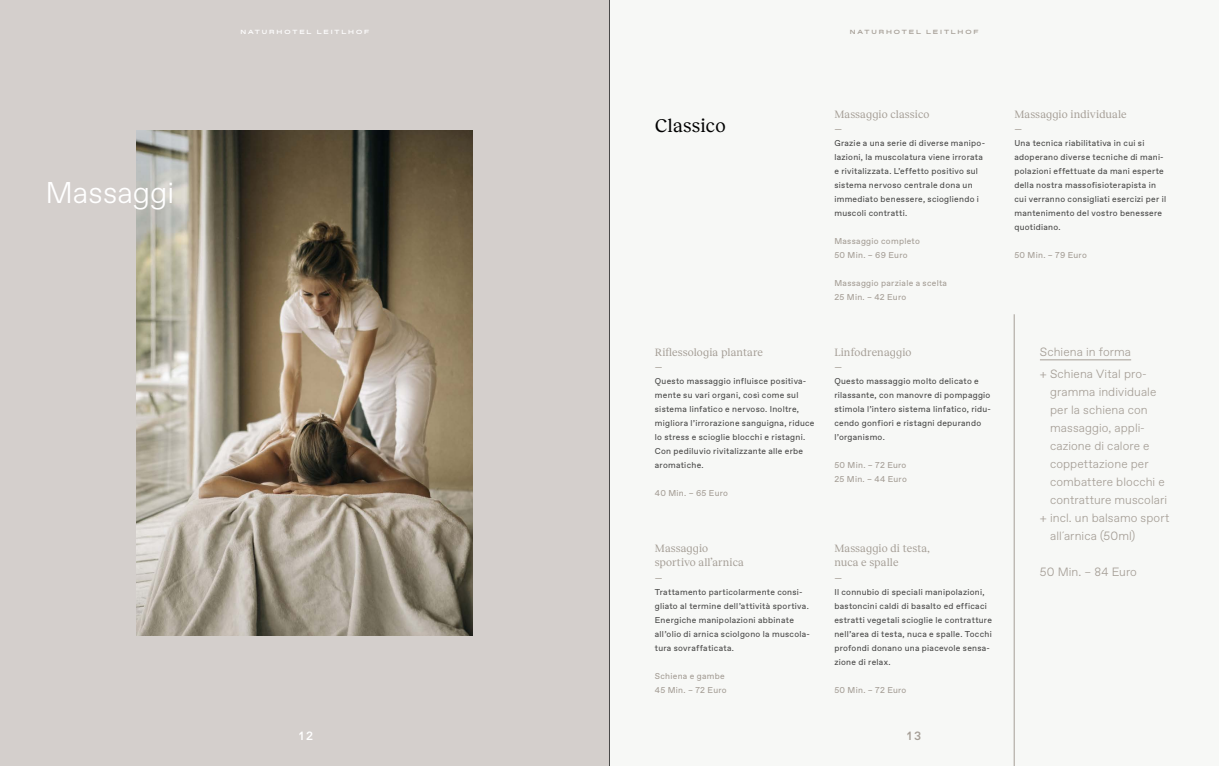
<style>
.page{position:relative;width:1219px;height:766px;background:#fff}
.page>*{position:absolute;margin:0;border:0;box-sizing:border-box;transform-origin:0 0}
.t1{font:300 30px "Favorit";color:#fff}
.t2{font:19px "Reckless";letter-spacing:.01em;color:#000}
.t3{font:300 12px/22px "Favorit";letter-spacing:.005em;color:#a59e96}
.t4{font:500 12px "Favorit";color:#a59e96}
.t5{font:500 12px "Favorit";color:#fff}
.t6{font:11px/14px "Reckless";letter-spacing:.01em;color:#a59e96}
.t7{font:8.5px/14px "Favorit";letter-spacing:.035em;color:#4a4a49}
.t8{font:8.5px/14px "Favorit";letter-spacing:.03em;color:#a59e96}
.t9{font:700 expanded 6px "Favorit";letter-spacing:.315em;color:#a59e96}
.t10{font:700 expanded 6px "Favorit";letter-spacing:.315em;color:#fff}
</style>
<div class="page">
<div style="left:0;top:0;width:1219px;height:765px;background:#f7f8f6"></div>
<div style="left:0;top:0;width:609px;height:765px;background:#d4cfcc"></div>
<img style="left:137px;top:131px;width:336px;height:504px">
<hr style="left:1014px;top:314px;width:1px;height:451px;background:#a59e96">
<hr style="left:1040px;top:359px;width:91px;height:1px;background:#a59e96">
<hr style="left:609px;top:0;width:1px;height:765px;background:#4a4a49">
<h1 class="t1" style="left:45px;top:173px;width:130px">Massaggi</h1>
<p class="t10" style="left:240px;top:28px;width:130px">NATURHOTEL LEITLHOF</p>
<h3 class="t5" style="left:299px;top:727px;width:16px">12</h3>
<p class="t9" style="left:850px;top:28px;width:130px">NATURHOTEL LEITLHOF</p>
<h2 class="t2" style="left:655px;top:112px;width:72px">Classico</h2>
<p class="t6" style="left:655px;top:345px;width:110px">Riflessologia plantare</p>
<p class="t8" style="left:655px;top:360px;width:9px">—</p>
<p class="t7" style="left:655px;top:374px;width:161px">Questo massaggio influisce positiva&shy;mente su vari organi, così come sul sistema linfatico e nervoso. Inoltre, migliora l’irrorazione sanguigna, riduce lo stress e scioglie blocchi e ristagni.<br>Con pediluvio rivitalizzante alle erbe aromatiche.</p>
<p class="t8" style="left:655px;top:486px;width:75px">40 Min. – 65 Euro</p>
<p class="t6" style="left:655px;top:541px;width:91px">Massaggio sportivo all’arnica</p>
<p class="t7" style="left:655px;top:584px;width:157px">Trattamento particolarmente consi&shy;gliato al termine dell’attività sportiva.<br>Energiche manipolazioni abbinate all’olio di arnica sciolgono la muscola&shy;tura sovraffaticata.</p>
<p class="t8" style="left:655px;top:668px;width:73px">Schiena e gambe<br>45 Min. – 72 Euro</p>
<p class="t6" style="left:834px;top:107px;width:97px">Massaggio classico</p>
<p class="t8" style="left:834px;top:122px;width:9px">—</p>
<p class="t7" style="left:834px;top:136px;width:152px">Grazie a una serie di diverse manipo&shy;lazioni, la muscolatura viene irrorata e rivitalizzata. L’effetto positivo sul sistema nervoso centrale dona un immediato benessere, sciogliendo i muscoli contratti.</p>
<p class="t8" style="left:834px;top:234px;width:87px">Massaggio completo<br>50 Min. – 69 Euro</p>
<p class="t8" style="left:834px;top:276px;width:114px">Massaggio parziale a scelta<br>25 Min. – 42 Euro</p>
<p class="t6" style="left:834px;top:345px;width:79px">Linfodrenaggio</p>
<p class="t8" style="left:834px;top:360px;width:9px">—</p>
<p class="t7" style="left:834px;top:374px;width:158px">Questo massaggio molto delicato e rilassante, con manovre di pompaggio stimola l’intero sistema linfatico, ridu&shy;cendo gonfiori e ristagni depurando l’organismo.</p>
<p class="t8" style="left:834px;top:458px;width:74px">50 Min. – 72 Euro<br>25 Min. – 44 Euro</p>
<p class="t6" style="left:834px;top:541px;width:97px">Massaggio di testa, nuca e spalle</p>
<p class="t7" style="left:834px;top:584px;width:159px">Il connubio di speciali manipolazioni, bastoncini caldi di basalto ed efficaci estratti vegetali scioglie le contratture nell’area di testa, nuca e spalle. Tocchi profondi donano una piacevole sensa&shy;zione di relax.</p>
<p class="t8" style="left:834px;top:682px;width:74px">50 Min. – 72 Euro</p>
<h3 class="t4" style="left:907px;top:727px;width:16px">13</h3>
<p class="t6" style="left:1014px;top:107px;width:114px">Massaggio individuale</p>
<p class="t8" style="left:1014px;top:122px;width:9px">—</p>
<p class="t7" style="left:1014px;top:136px;width:153px">Una tecnica riabilitativa in cui si adoperano diverse tecniche di mani&shy;polazioni effettuate da mani esperte della nostra massofisioterapista in cui verranno consigliati esercizi per il mantenimento del vostro benessere quotidiano.</p>
<p class="t8" style="left:1014px;top:248px;width:74px">50 Min. – 79 Euro</p>
<h3 class="t3" style="left:1040px;top:340px;width:108px">Schiena in forma<br>+ Schiena Vital pro-</h3>
<h3 class="t3" style="left:1050px;top:380px;width:108px">gramma individuale</h3>
<h3 class="t3" style="left:1050px;top:398px;width:99px">per la schiena con</h3>
<h3 class="t3" style="left:1050px;top:416px;width:96px">massaggio, appli-</h3>
<h3 class="t3" style="left:1050px;top:434px;width:101px">cazione di calore e</h3>
<h3 class="t3" style="left:1050px;top:452px;width:100px">coppettazione per</h3>
<h3 class="t3" style="left:1050px;top:470px;width:116px">combattere blocchi e</h3>
<h3 class="t3" style="left:1050px;top:488px;width:119px">contratture muscolari</h3>
<h3 class="t3" style="left:1040px;top:506px;width:131px">+ incl. un balsamo sport</h3>
<h3 class="t3" style="left:1050px;top:524px;width:87px">all´arnica (50ml)</h3>
<h3 class="t3" style="left:1040px;top:560px;width:99px">50 Min. – 84 Euro</h3>
</div>
